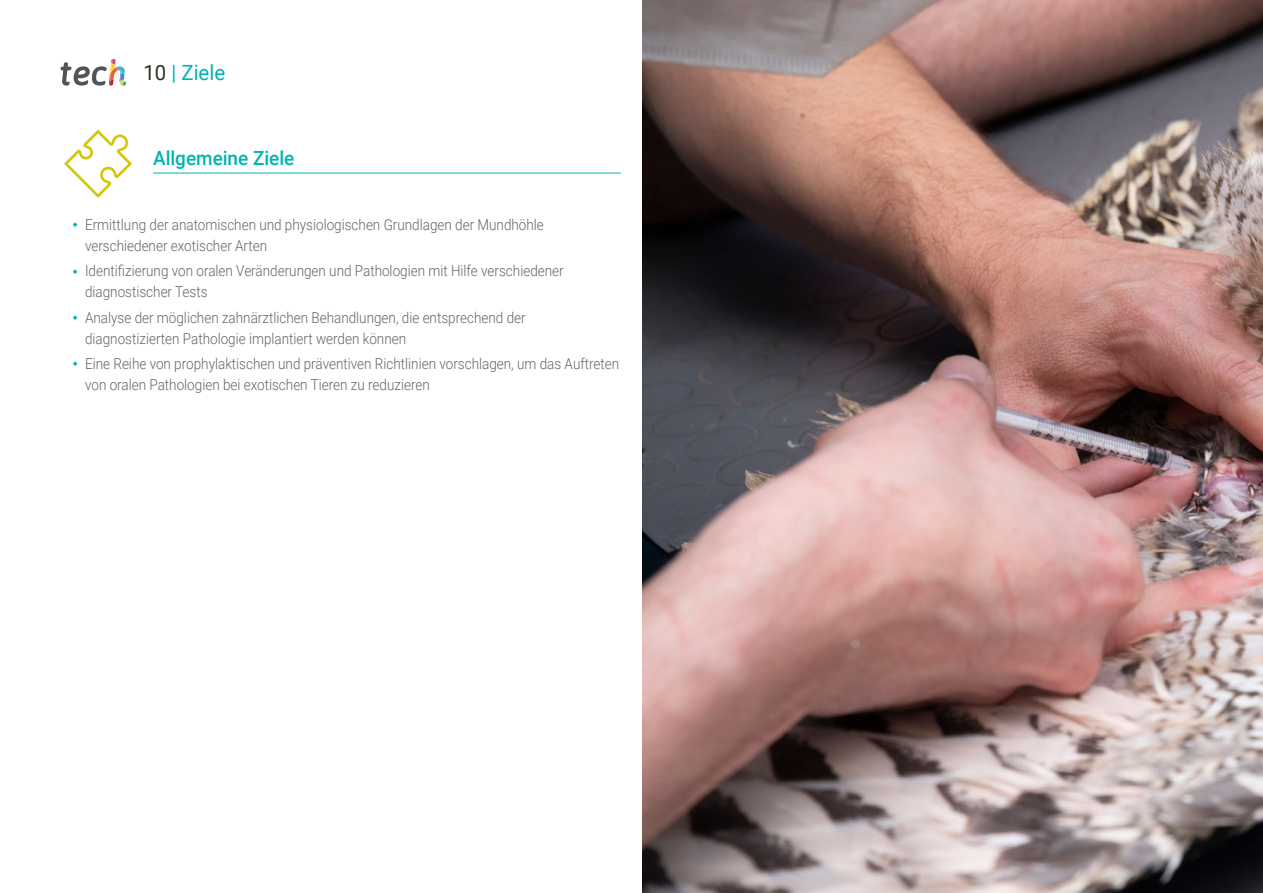
<style>
.page{position:relative;width:1263px;height:893px;background:#fff}
.page>*{position:absolute;margin:0;border:0;box-sizing:border-box;transform-origin:0 0}
.t1{font:21px "Roboto";color:#00b4b0}
.t2{font:500 19.5px "Roboto";color:#00b4b0}
.t3{font:300 15px/21px "Roboto";color:#61646a;scale:.9 1}
.s1{color:#312e20}
</style>
<div class="page">
<img style="left:642px;top:0;width:621px;height:893px">
<hr style="left:153px;top:173px;width:468px;height:1px;background:#00b4b0">
<svg style="left:64px;top:130px;width:68px;height:68px"></svg>
<svg style="left:61px;top:59px;width:65px;height:27px"></svg>
<h1 class="t1" style="left:144px;top:57px;width:83px"><span class="s1">10</span> | Ziele</h1>
<h2 class="t2" style="left:153px;top:144px;width:143px">Allgemeine Ziele</h2>
<p class="t3" style="left:85px;top:214px;width:511px">Ermittlung der anatomischen und physiologischen Grundlagen der Mundhöhle verschiedener exotischer Arten</p>
<p class="t3" style="left:85px;top:260px;width:533px">Identifizierung von oralen Veränderungen und Pathologien mit Hilfe verschiedener diagnostischer Tests</p>
<p class="t3" style="left:85px;top:306px;width:491px">Analyse der möglichen zahnärztlichen Behandlungen, die entsprechend der diagnostizierten Pathologie implantiert werden können</p>
<p class="t3" style="left:85px;top:352px;width:595px">Eine Reihe von prophylaktischen und präventiven Richtlinien vorschlagen, um das Auftreten von oralen Pathologien bei exotischen Tieren zu reduzieren</p>
</div>
